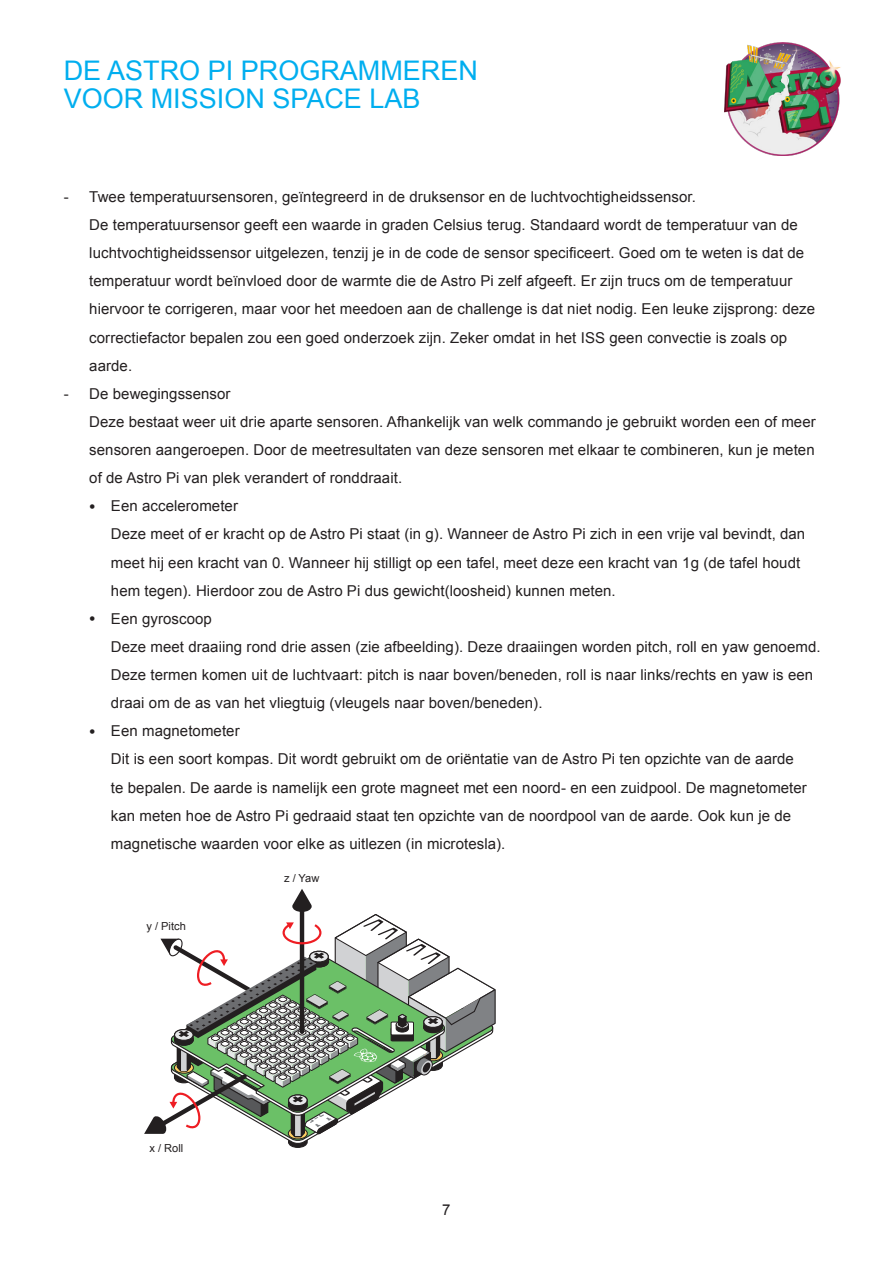
<style>
.page{position:relative;width:893px;height:1263px;background:#fff}
.page>*{position:absolute;margin:0;border:0;box-sizing:border-box;transform-origin:0 0}
.t1{font:27px/28.2px "Arial";color:#00aeef}
.t2{font:15px/28.2px "Arial";letter-spacing:.005em;color:#231f20}
.t3{font:11.1px "Arial";color:#231f20}
.s1{font-size:18px}
</style>
<div class="page">
<img style="left:724px;top:43px;width:117px;height:112px">
<svg style="left:144px;top:889px;width:352px;height:259px"></svg>
<h1 class="t1" style="left:64px;top:57px;width:416px">DE ASTRO PI PROGRAMMEREN<br>VOOR MISSION SPACE LAB</h1>
<p class="t2" style="left:64px;top:183px;width:634px">- Twee temperatuursensoren, geïntegreerd in de druksensor en de luchtvochtigheidssensor.</p>
<p class="t2" style="left:89px;top:211px;width:727px">De temperatuursensor geeft een waarde in graden Celsius terug. Standaard wordt de temperatuur van de luchtvochtigheidssensor uitgelezen, tenzij je in de code de sensor specificeert. Goed om te weten is dat de temperatuur wordt beïnvloed door de warmte die de Astro Pi zelf afgeeft. Er zijn trucs om de temperatuur hiervoor te corrigeren, maar voor het meedoen aan de challenge is dat niet nodig. Een leuke zijsprong: deze correctiefactor bepalen zou een goed onderzoek zijn. Zeker omdat in het ISS geen convectie is zoals op aarde.</p>
<p class="t2" style="left:64px;top:380px;width:168px">- De bewegingssensor</p>
<p class="t2" style="left:89px;top:408px;width:728px;text-align:justify">Deze bestaat weer uit drie aparte sensoren. Afhankelijk van welk commando je gebruikt worden een of meer sensoren aangeroepen. Door de meetresultaten van deze sensoren met elkaar te combineren, kun je meten of de Astro Pi van plek verandert of ronddraait.</p>
<p class="t2" style="left:111px;top:492px;width:696px;text-indent:-22px"><span class="s1">•</span> Een accelerometer<br>Deze meet of er kracht op de Astro Pi staat (in g). Wanneer de Astro Pi zich in een vrije val bevindt, dan meet hij een kracht van 0. Wanneer hij stilligt op een tafel, meet deze een kracht van 1g (de tafel houdt hem tegen). Hierdoor zou de Astro Pi dus gewicht(loosheid) kunnen meten.</p>
<p class="t2" style="left:111px;top:605px;width:711px;text-indent:-22px"><span class="s1">•</span> Een gyroscoop<br>Deze meet draaiing rond drie assen (zie afbeelding). Deze draaiingen worden pitch, roll en yaw genoemd.<br>Deze termen komen uit de luchtvaart: pitch is naar boven/beneden, roll is naar links/rechts en yaw is een draai om de as van het vliegtuig (vleugels naar boven/beneden).</p>
<p class="t2" style="left:111px;top:717px;width:697px;text-indent:-22px"><span class="s1">•</span> Een magnetometer<br>Dit is een soort kompas. Dit wordt gebruikt om de oriëntatie van de Astro Pi ten opzichte van de aarde te bepalen. De aarde is namelijk een grote magneet met een noord- en een zuidpool. De magnetometer kan meten hoe de Astro Pi gedraaid staat ten opzichte van de noordpool van de aarde. Ook kun je de magnetische waarden voor elke as uitlezen (in microtesla).</p>
<p class="t3" style="left:284px;top:871px;width:37px">z / Yaw</p>
<p class="t3" style="left:146px;top:919px;width:41px">y / Pitch</p>
<p class="t3" style="left:150px;top:1141px;width:35px">x / Roll</p>
<p class="t2" style="left:442px;top:1195px;width:10px">7</p>
</div>
